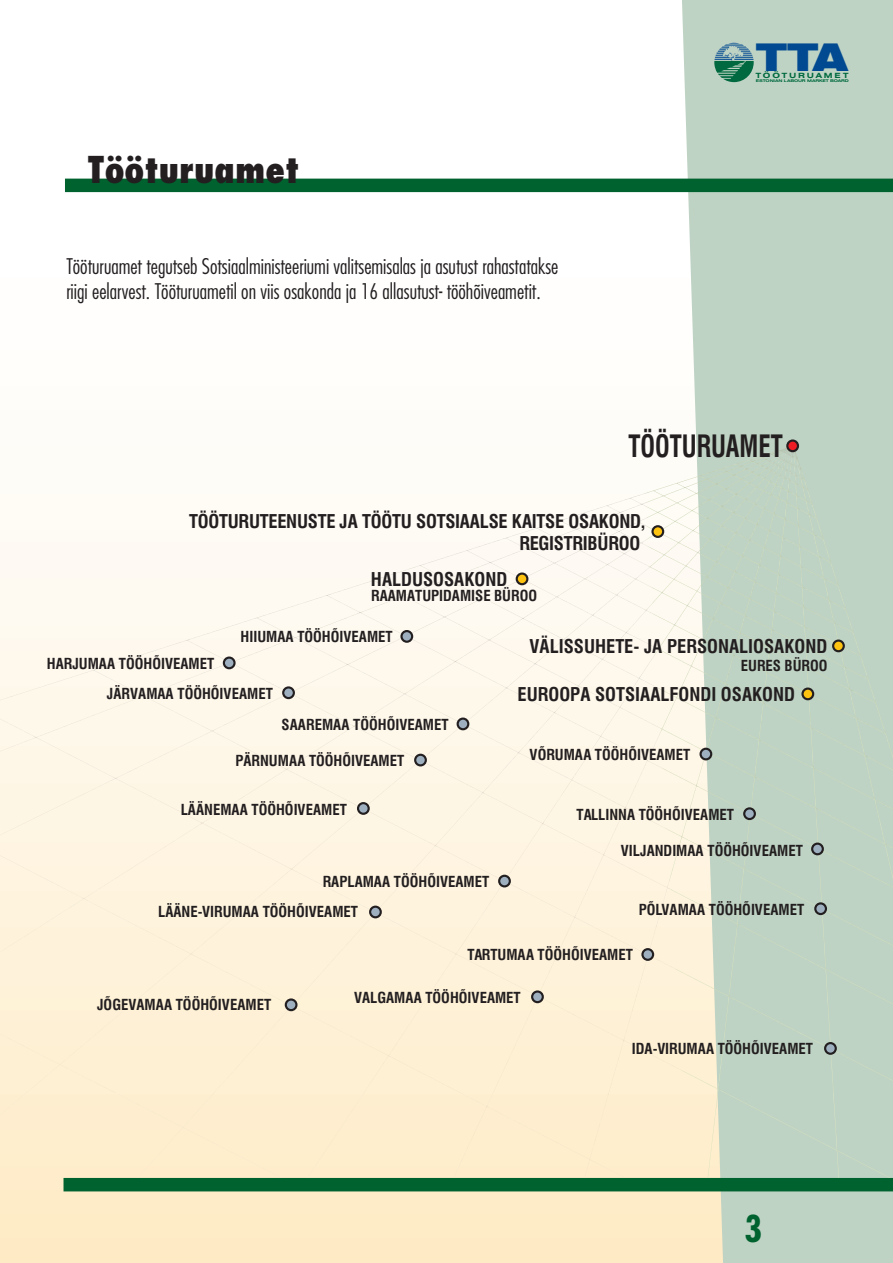
<style>
.page{position:relative;width:893px;height:1263px;background:#fff}
.page>*{position:absolute;margin:0;border:0;box-sizing:border-box;transform-origin:0 0}
.t1{font:38.1px "Swis 721 Blk Ex BT";color:#014990}
.t2{font:800 condensed 36px "Futura";color:#231f20}
.t3{font:700 condensed 36px "Futura";color:#00622f}
.t4{font:700 30px "Swis 721 Cn BT";color:#231f20;scale:.83 1}
.t5{font:300 condensed 21px/25.2px "Futura";color:#231f20}
.t6{font:700 18.45px "Swis 721 Cn BT";color:#231f20}
.t7{font:700 14.85px "Swis 721 Cn BT";color:#231f20}
.t8{font:700 7.2px "Swis 721 Ex BT";letter-spacing:.23em;color:#00693f;scale:1.12 1}
.t9{font:700 3.75px "Swis 721 Ex BT";letter-spacing:-.03em;color:#00693f;scale:1.2 1}
</style>
<div class="page">
<svg style="left:681px;top:0;width:212px;height:1263px;background:#c2d4c5"></svg>
<div style="left:65px;top:179px;width:828px;height:13px;background:#00622f"></div>
<svg style="left:714px;top:43px;width:40px;height:39px;background:#5f998b"></svg>
<div style="left:64px;top:1178px;width:829px;height:13px;background:#00622f"></div>
<img style="left:0;top:446px;width:893px;height:732px">
<div style="left:786px;top:439px;width:13px;height:13px;background:#ee1d23;border:2px solid #231f20;border-radius:50%"></div>
<div style="left:400px;top:630px;width:13px;height:13px;background:#9eb0c0;border:2px solid #231f20;border-radius:50%"></div>
<svg style="left:832px;top:639px;width:13px;height:13px"></svg>
<div style="left:516px;top:572px;width:12px;height:13px;background:#fec210;border:2px solid #231f20;border-radius:50%"></div>
<svg style="left:651px;top:525px;width:13px;height:13px"></svg>
<div style="left:223px;top:656px;width:13px;height:13px;background:#9eb0c0;border:2px solid #231f20;border-radius:50%"></div>
<svg style="left:369px;top:905px;width:13px;height:13px"></svg>
<div style="left:357px;top:802px;width:13px;height:13px;background:#9eb0c0;border:2px solid #231f20;border-radius:50%"></div>
<div style="left:282px;top:686px;width:13px;height:13px;background:#9eb0c0;border:2px solid #231f20;border-radius:50%"></div>
<div style="left:498px;top:875px;width:13px;height:12px;background:#9eb0c0;border:2px solid #231f20;border-radius:50%"></div>
<svg style="left:811px;top:842px;width:13px;height:13px"></svg>
<svg style="left:531px;top:990px;width:13px;height:13px"></svg>
<svg style="left:641px;top:948px;width:13px;height:13px"></svg>
<div style="left:699px;top:748px;width:13px;height:12px;background:#9eb0c0;border:2px solid #231f20;border-radius:50%"></div>
<div style="left:457px;top:717px;width:12px;height:13px;background:#9eb0c0;border:2px solid #231f20;border-radius:50%"></div>
<div style="left:414px;top:754px;width:13px;height:12px;background:#9eb0c0;border:2px solid #231f20;border-radius:50%"></div>
<div style="left:743px;top:807px;width:13px;height:13px;background:#9eb0c0;border:2px solid #231f20;border-radius:50%"></div>
<div style="left:814px;top:902px;width:13px;height:13px;background:#9eb0c0;border:2px solid #231f20;border-radius:50%"></div>
<div style="left:824px;top:1042px;width:13px;height:13px;background:#9eb0c0;border:2px solid #231f20;border-radius:50%"></div>
<div style="left:285px;top:998px;width:12px;height:13px;background:#9eb0c0;border:2px solid #231f20;border-radius:50%"></div>
<div style="left:801px;top:687px;width:13px;height:13px;background:#fec210;border:2px solid #231f20;border-radius:50%"></div>
<h2 class="t2" style="left:88px;top:154px;width:213px">Tööturuamet</h2>
<h3 class="t5" style="left:66px;top:255px;width:494px">Tööturuamet tegutseb Sotsiaalministeeriumi valitsemisalas ja asutust rahastatakse riigi eelarvest. Tööturuametil on viis osakonda ja 16 allasutust- tööhõiveametit.</h3>
<h1 class="t1" style="left:756px;top:43px;width:93px">TTA</h1>
<p class="t8" style="left:756px;top:72px;width:85px">TÖÖTURUAMET</p>
<p class="t9" style="left:756px;top:78px;width:79px">ESTONIAN LABOUR MARKET BOARD</p>
<h3 class="t4" style="left:628px;top:434px;width:188px">TÖÖTURUAMET</h3>
<p class="t6" style="left:189px;top:514px;width:458px">TÖÖTURUTEENUSTE JA TÖÖTU SOTSIAALSE KAITSE OSAKOND,</p>
<p class="t6" style="left:520px;top:536px;width:122px">REGISTRIBÜROO</p>
<p class="t6" style="left:371px;top:572px;width:138px">HALDUSOSAKOND</p>
<p class="t7" style="left:371px;top:590px;width:167px">RAAMATUPIDAMISE BÜROO</p>
<p class="t7" style="left:47px;top:657px;width:169px">HARJUMAA TÖÖHÕIVEAMET</p>
<p class="t7" style="left:241px;top:631px;width:154px">HIIUMAA TÖÖHÕIVEAMET</p>
<p class="t7" style="left:107px;top:688px;width:167px">JÄRVAMAA TÖÖHÕIVEAMET</p>
<p class="t7" style="left:282px;top:718px;width:168px">SAAREMAA TÖÖHÕIVEAMET</p>
<p class="t7" style="left:235px;top:755px;width:170px">PÄRNUMAA TÖÖHÕIVEAMET</p>
<p class="t7" style="left:181px;top:803px;width:168px">LÄÄNEMAA TÖÖHÕIVEAMET</p>
<p class="t7" style="left:323px;top:875px;width:168px">RAPLAMAA TÖÖHÕIVEAMET</p>
<p class="t7" style="left:158px;top:906px;width:201px">LÄÄNE-VIRUMAA TÖÖHÕIVEAMET</p>
<p class="t6" style="left:529px;top:639px;width:299px">VÄLISSUHETE- JA PERSONALIOSAKOND</p>
<p class="t6" style="left:518px;top:687px;width:279px">EUROOPA SOTSIAALFONDI OSAKOND</p>
<p class="t7" style="left:741px;top:659px;width:88px">EURES BÜROO</p>
<p class="t7" style="left:530px;top:749px;width:162px">VÕRUMAA TÖÖHÕIVEAMET</p>
<p class="t7" style="left:577px;top:809px;width:159px">TALLINNA TÖÖHÕIVEAMET</p>
<p class="t7" style="left:621px;top:844px;width:183px">VILJANDIMAA TÖÖHÕIVEAMET</p>
<p class="t7" style="left:639px;top:904px;width:167px">PÕLVAMAA TÖÖHÕIVEAMET</p>
<p class="t7" style="left:97px;top:999px;width:176px">JÕGEVAMAA TÖÖHÕIVEAMET</p>
<p class="t7" style="left:467px;top:949px;width:167px">TARTUMAA TÖÖHÕIVEAMET</p>
<p class="t7" style="left:354px;top:992px;width:168px">VALGAMAA TÖÖHÕIVEAMET</p>
<p class="t7" style="left:632px;top:1043px;width:183px">IDA-VIRUMAA TÖÖHÕIVEAMET</p>
<h2 class="t3" style="left:745px;top:1212px;width:19px">3</h2>
</div>
